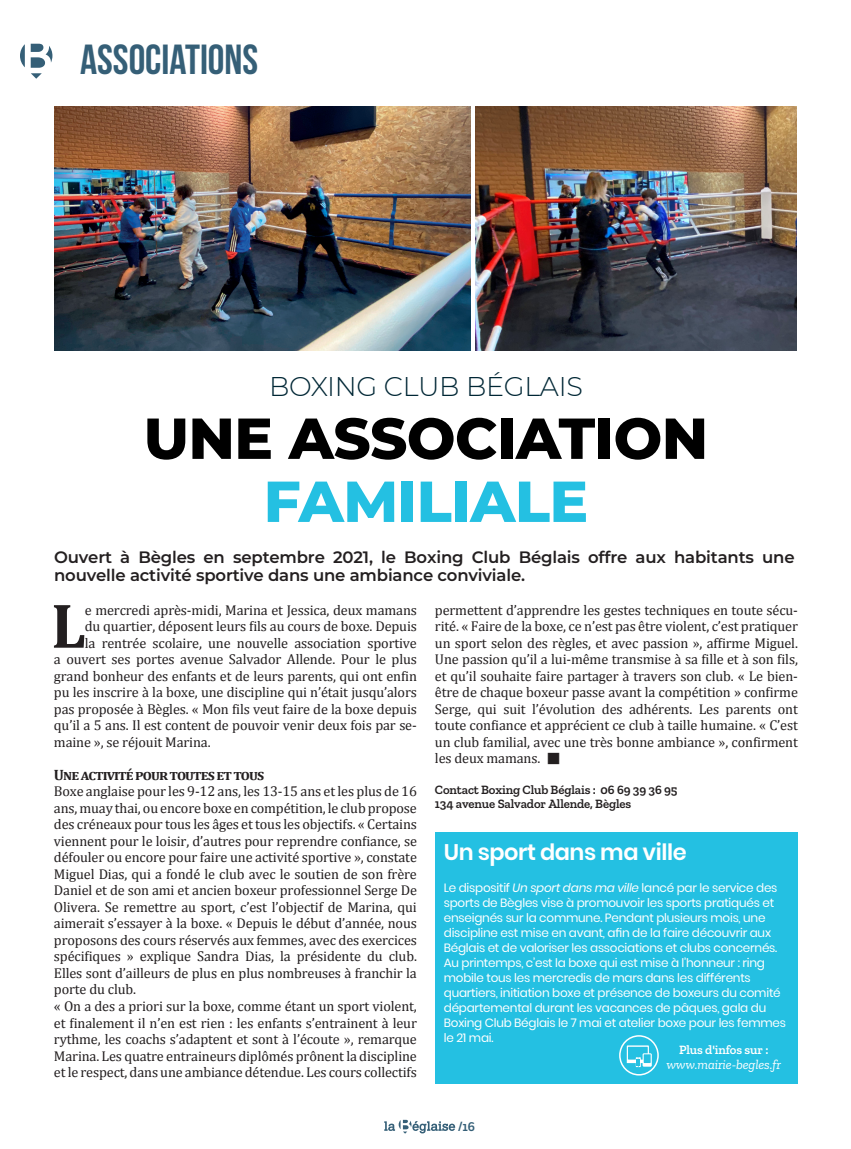
<style>
.page{position:relative;width:851px;height:1149px;background:#fff}
.page>*{position:absolute;margin:0;border:0;box-sizing:border-box;transform-origin:0 0}
.t1{font:700 63.75px "Cambria";color:#231f20}
.t2{font:800 57.6px "Montserrat";letter-spacing:-.01em;color:#000}
.t3{font:800 57.6px "Montserrat";letter-spacing:-.01em;color:#24c0e2}
.t4{font:700 42px "Bebas Neue";color:#355f77}
.t5{font:300 27px "Montserrat";letter-spacing:-.01em;color:#002735}
.t6{font:600 22.5px "Poppins";letter-spacing:-.02em;color:#fff}
.t7{font:600 16.5px/18px "Montserrat";letter-spacing:-.01em;color:#231f20}
.t8{font:700 15px "Cambria";letter-spacing:-.06em;color:#231f20}
.t9{font:14.25px/16.5px "Cambria";letter-spacing:-.01em;color:#231f20;text-align:justify}
.t10{font:italic 13.5px "Zilla Slab";letter-spacing:-.01em;color:#fff}
.t11{font:600 13.5px "Zilla Slab";color:#355f77}
.t12{font:600 12.75px "Zilla Slab";letter-spacing:-.01em;color:#231f20}
.t13{font:600 12.75px "Zilla Slab";letter-spacing:-.01em;color:#fff}
.t14{font:12px/15px "Poppins";letter-spacing:-.02em;color:#fff}
.s1{font-style:italic}
</style>
<div class="page">
<div style="left:435px;top:832px;width:362px;height:251px;background:#24c0e2"></div>
<svg style="left:384px;top:1119px;width:71px;height:14px"></svg>
<svg style="left:20px;top:44px;width:32px;height:35px"></svg>
<img style="left:475px;top:106px;width:321px;height:244px">
<img style="left:55px;top:106px;width:415px;height:244px">
<div style="left:619px;top:1034px;width:39px;height:41px;border:2px solid #fff;border-radius:50%"></div>
<svg style="left:626px;top:1045px;width:25px;height:21px"></svg>
<p class="t4" style="left:80px;top:36px;width:180px">ASSOCIATIONS</p>
<p class="t5" style="left:269px;top:368px;width:315px">BOXING CLUB BÉGLAIS</p>
<p class="t2" style="left:144px;top:396px;width:566px">UNE ASSOCIATION</p>
<p class="t3" style="left:264px;top:459px;width:326px">FAMILIALE</p>
<p class="t7" style="left:54px;top:547px;width:742px">Ouvert à Bègles en septembre 2021, le Boxing Club Béglais offre aux habitants une nouvelle activité sportive dans une ambiance conviviale.</p>
<p class="t1" style="left:51px;top:580px;width:37px">L</p>
<p class="t9" style="left:85px;top:601px;width:333px">e mercredi après-midi, Marina et Jessica, deux mamans</p>
<p class="t9" style="left:85px;top:617px;width:333px">du quartier, déposent leurs fils au cours de boxe. Depuis</p>
<p class="t9" style="left:85px;top:634px;width:333px">la rentrée scolaire, une nouvelle association sportive</p>
<p class="t9" style="left:54px;top:650px;width:364px">a ouvert ses portes avenue Salvador Allende. Pour le plus</p>
<p class="t9" style="left:54px;top:667px;width:364px">grand bonheur des enfants et de leurs parents, qui ont enfin</p>
<p class="t9" style="left:54px;top:683px;width:364px">pu les inscrire à la boxe, une discipline qui n’était jusqu’alors</p>
<p class="t9" style="left:54px;top:700px;width:364px">pas proposée à Bègles. « Mon fils veut faire de la boxe depuis</p>
<p class="t9" style="left:54px;top:716px;width:364px">qu’il a 5 ans. Il est content de pouvoir venir deux fois par se-</p>
<p class="t9" style="left:54px;top:733px;width:158px">maine », se réjouit Marina.</p>
<p class="t8" style="left:54px;top:763px;width:212px">Une activité pour toutes et tous</p>
<p class="t9" style="left:54px;top:782px;width:364px">Boxe anglaise pour les 9-12 ans, les 13-15 ans et les plus de 16 ans, muay thai, ou encore boxe en compétition, le club propose des créneaux pour tous les âges et tous les objectifs. « Certains viennent pour le loisir, d’autres pour reprendre confiance, se défouler ou encore pour faire une activité sportive », constate Miguel Dias, qui a fondé le club avec le soutien de son frère Daniel et de son ami et ancien boxeur professionnel Serge De Olivera. Se remettre au sport, c’est l’objectif de Marina, qui aimerait s’essayer à la boxe. « Depuis le début d’année, nous proposons des cours réservés aux femmes, avec des exercices spécifiques » explique Sandra Dias, la présidente du club.<br>Elles sont d’ailleurs de plus en plus nombreuses à franchir la porte du club.</p>
<p class="t9" style="left:54px;top:997px;width:364px">« On a des a priori sur la boxe, comme étant un sport violent, et finalement il n’en est rien : les enfants s’entrainent à leur rythme, les coachs s’adaptent et sont à l’écoute », remarque Marina. Les quatre entraineurs diplômés prônent la discipline et le respect, dans une ambiance détendue. Les cours collectifs</p>
<p class="t9" style="left:435px;top:601px;width:364px">permettent d’apprendre les gestes techniques en toute sécu&shy;rité. « Faire de la boxe, ce n’est pas être violent, c’est pratiquer un sport selon des règles, et avec passion », affirme Miguel.<br>Une passion qu’il a lui-même transmise à sa fille et à son fils, et qu’il souhaite faire partager à travers son club. « Le bien&shy;être de chaque boxeur passe avant la compétition » confirme Serge, qui suit l’évolution des adhérents. Les parents ont toute confiance et apprécient ce club à taille humaine. « C’est un club familial, avec une très bonne ambiance », confirment les deux mamans.</p>
<p class="t12" style="left:435px;top:782px;width:244px">Contact Boxing Club Béglais : 06 69 39 36 95</p>
<p class="t12" style="left:435px;top:796px;width:198px">134 avenue Salvador Allende, Bègles</p>
<p class="t6" style="left:444px;top:838px;width:244px">Un sport dans ma ville</p>
<p class="t14" style="left:444px;top:879px;width:335px">Le dispositif <span class="s1">Un sport dans ma ville</span> lancé par le service des sports de Bègles vise à promouvoir les sports pratiqués et enseignés sur la commune. Pendant plusieurs mois, une discipline est mise en avant, afin de la faire découvrir aux Béglais et de valoriser les associations et clubs concernés.</p>
<p class="t14" style="left:444px;top:954px;width:343px">Au printemps, c’est la boxe qui est mise à l’honneur : ring mobile tous les mercredis de mars dans les différents quartiers, initiation boxe et présence de boxeurs du comité départemental durant les vacances de pâques, gala du Boxing Club Béglais le 7 mai et atelier boxe pour les femmes le 21 mai.</p>
<p class="t13" style="left:679px;top:1042px;width:91px">Plus d'infos sur :</p>
<p class="t10" style="left:666px;top:1056px;width:116px">www.mairie-begles.fr</p>
<p class="t11" style="left:457px;top:1118px;width:19px">/16</p>
</div>
